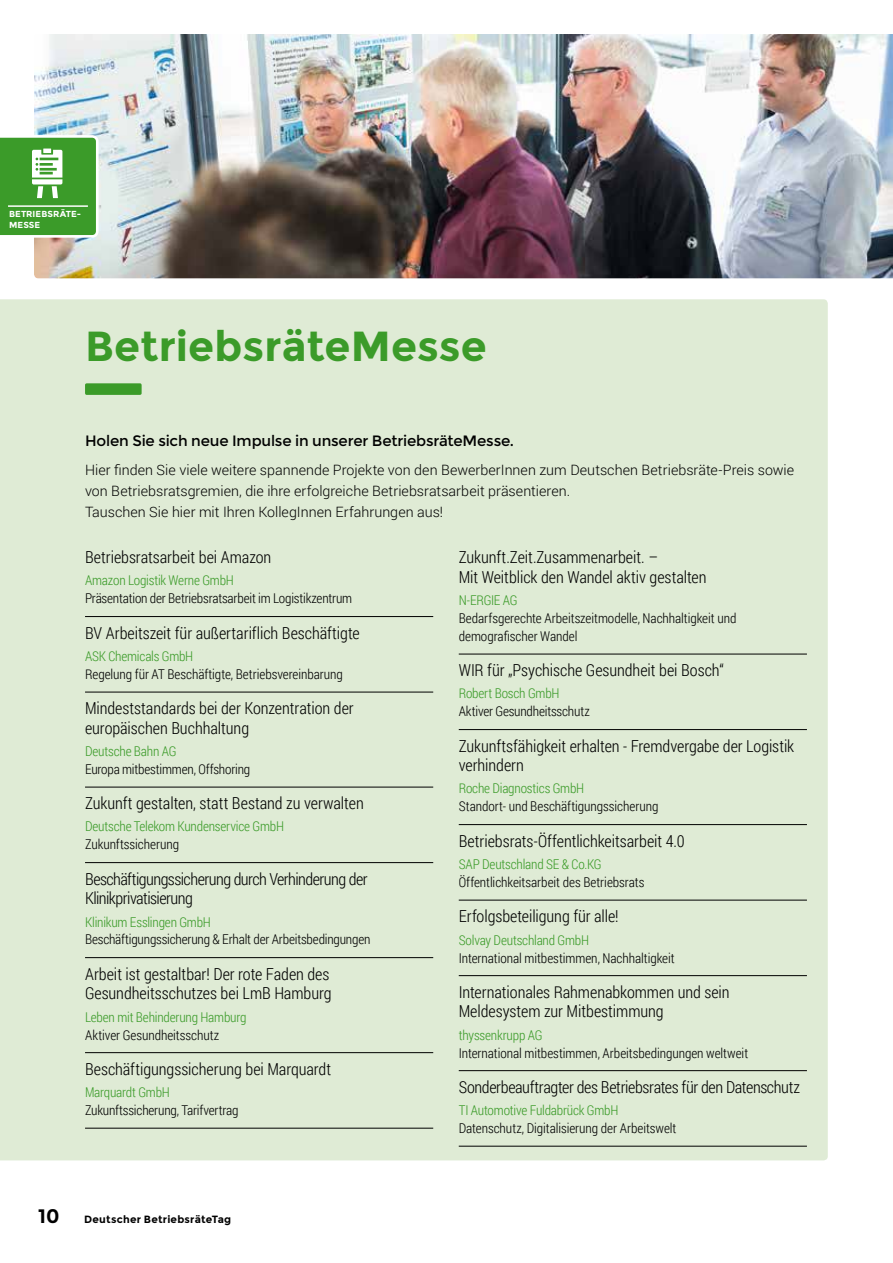
<style>
.page{position:relative;width:893px;height:1263px;background:#fff}
.page>*{position:absolute;margin:0;border:0;box-sizing:border-box;transform-origin:0 0}
.t1{font:700 42px "Montserrat";color:#3b9b29}
.t2{font:700 19.5px "Montserrat";color:#000}
.t3{font:300 16.5px/19.5px "Roboto Condensed";letter-spacing:-.005em;color:#000}
.t4{font:300 16.5px/19.5px "Roboto Condensed";letter-spacing:-.03em;color:#000}
.t5{font:15px "Montserrat";letter-spacing:-.015em;color:#000}
.t6{font:300 14.25px/21px "Roboto";letter-spacing:.005em;color:#000}
.t7{font:300 13.5px/18px "Roboto Condensed";letter-spacing:-.005em;color:#000}
.t8{font:300 13.5px "Roboto Condensed";letter-spacing:-.015em;color:#3b9b29}
.t9{font:700 10.5px "Montserrat";letter-spacing:.02em;color:#000}
.t10{font:700 8.7px/10.2px "Montserrat";letter-spacing:.005em;color:#fff}
</style>
<div class="page">
<img style="left:34px;top:34px;width:859px;height:244px">
<svg style="left:0;top:134px;width:100px;height:105px;background:#62ae54"></svg>
<div style="left:0;top:299px;width:828px;height:861px;background:#dfebd5"></div>
<div style="left:85px;top:383px;width:57px;height:12px;background:#3b9b29;border-radius:2px"></div>
<hr style="left:85px;top:616px;width:348px;height:1px;background:#000">
<hr style="left:85px;top:692px;width:348px;height:1px;background:#000">
<hr style="left:85px;top:787px;width:348px;height:1px;background:#000">
<hr style="left:85px;top:862px;width:348px;height:1px;background:#000">
<hr style="left:85px;top:957px;width:348px;height:1px;background:#000">
<hr style="left:85px;top:1052px;width:348px;height:1px;background:#000">
<hr style="left:85px;top:1128px;width:348px;height:1px;background:#000">
<hr style="left:459px;top:654px;width:348px;height:1px;background:#000">
<hr style="left:459px;top:729px;width:348px;height:1px;background:#000">
<hr style="left:459px;top:824px;width:348px;height:1px;background:#000">
<hr style="left:459px;top:900px;width:348px;height:1px;background:#000">
<hr style="left:459px;top:975px;width:348px;height:1px;background:#000">
<hr style="left:459px;top:1070px;width:348px;height:1px;background:#000">
<hr style="left:459px;top:1146px;width:348px;height:1px;background:#000">
<p class="t10" style="left:9px;top:209px;width:73px">Betriebsräte-<br>M esse</p>
<h1 class="t1" style="left:85px;top:321px;width:403px">BetriebsräteM esse</h1>
<p class="t5" style="left:85px;top:431px;width:431px">Holen Sie sich neue Impulse in unserer BetriebsräteMesse.</p>
<p class="t6" style="left:85px;top:459px;width:711px">Hier finden Sie viele weitere spannende Projekte von den BewerberInnen zum Deutschen Betriebsräte-Preis sowie von Betriebsratsgremien, die ihre erfolgreiche Betriebsratsarbeit präsentieren.<br>Tauschen Sie hier mit Ihren KollegInnen Erfahrungen aus!</p>
<p class="t3" style="left:85px;top:547px;width:188px">Betriebsratsarbeit bei Amazon</p>
<p class="t8" style="left:85px;top:571px;width:150px">Amazon Logistik Werne GmbH</p>
<p class="t7" style="left:85px;top:589px;width:269px">Präsentation der Betriebsratsarbeit im Logistikzentrum</p>
<p class="t3" style="left:85px;top:622px;width:276px">BV Arbeitszeit für außertariflich Beschäftigte</p>
<p class="t8" style="left:85px;top:647px;width:110px">ASK Chemicals GmbH</p>
<p class="t7" style="left:85px;top:665px;width:259px">Regelung für AT Beschäftigte, Betriebsvereinbarung</p>
<p class="t3" style="left:85px;top:698px;width:270px">Mindeststandards bei der Konzentration der europäischen Buchhaltung</p>
<p class="t8" style="left:85px;top:742px;width:93px">Deutsche Bahn AG</p>
<p class="t7" style="left:85px;top:760px;width:167px">Europa mitbestimmen, Offshoring</p>
<p class="t3" style="left:85px;top:793px;width:280px">Zukunft gestalten, statt Bestand zu verwalten</p>
<p class="t8" style="left:85px;top:817px;width:201px">Deutsche Telekom Kundenservice GmbH</p>
<p class="t7" style="left:85px;top:835px;width:96px">Zukunftssicherung</p>
<p class="t4" style="left:85px;top:868px;width:284px">Beschäftigungssicherung durch Verhinderung der<br>Klinikprivatisierung</p>
<p class="t8" style="left:85px;top:912px;width:127px">Klinikum Esslingen GmbH</p>
<p class="t7" style="left:85px;top:930px;width:287px">Beschäftigungssicherung &amp; Erhalt der Arbeitsbedingungen</p>
<p class="t3" style="left:85px;top:963px;width:248px">Arbeit ist gestaltbar! Der rote Faden des<br>Gesundheitsschutzes bei LmB Hamburg</p>
<p class="t8" style="left:85px;top:1007px;width:163px">Leben mit Behinderung Hamburg</p>
<p class="t7" style="left:85px;top:1025px;width:136px">Aktiver Gesundheitsschutz</p>
<p class="t3" style="left:85px;top:1058px;width:248px">Beschäftigungssicherung bei Marquardt</p>
<p class="t8" style="left:85px;top:1083px;width:86px">Marquardt GmbH</p>
<p class="t7" style="left:85px;top:1101px;width:155px">Zukunftssicherung, Tarifvertrag</p>
<p class="t3" style="left:459px;top:547px;width:249px">Zukunft.Zeit.Zusammenarbeit. –<br>Mit Weitblick den Wandel aktiv gestalten</p>
<p class="t8" style="left:459px;top:591px;width:60px">N-ERGIE AG</p>
<p class="t7" style="left:459px;top:609px;width:279px">Bedarfsgerechte Arbeitszeitmodelle, Nachhaltigkeit und demografischer Wandel</p>
<p class="t3" style="left:459px;top:660px;width:267px">WIR für „Psychische Gesundheit bei Bosch“</p>
<p class="t8" style="left:459px;top:684px;width:102px">Robert Bosch GmbH</p>
<p class="t7" style="left:459px;top:702px;width:133px">Aktiver Gesundheitsschutz</p>
<p class="t3" style="left:459px;top:735px;width:337px">Zukunftsfähigkeit erhalten - Fremdvergabe der Logistik verhindern</p>
<p class="t8" style="left:459px;top:779px;width:127px">Roche Diagnostics GmbH</p>
<p class="t7" style="left:459px;top:797px;width:201px">Standort- und Beschäftigungssicherung</p>
<p class="t3" style="left:459px;top:830px;width:227px">Betriebsrats-Öffentlichkeitsarbeit 4.0</p>
<p class="t8" style="left:459px;top:855px;width:144px">SAP Deutschland SE &amp; Co.KG</p>
<p class="t7" style="left:459px;top:873px;width:187px">Öffentlichkeitsarbeit des Betriebsrats</p>
<p class="t3" style="left:459px;top:906px;width:161px">Erfolgsbeteiligung für alle!</p>
<p class="t8" style="left:459px;top:930px;width:132px">Solvay Deutschland GmbH</p>
<p class="t7" style="left:459px;top:948px;width:217px">International mitbestimmen, Nachhaltigkeit</p>
<p class="t3" style="left:459px;top:981px;width:272px">Internationales Rahmenabkommen und sein<br>Meldesystem zur Mitbestimmung</p>
<p class="t8" style="left:459px;top:1025px;width:85px">thyssenkrupp AG</p>
<p class="t7" style="left:459px;top:1043px;width:291px">International mitbestimmen, Arbeitsbedingungen weltweit</p>
<p class="t3" style="left:459px;top:1076px;width:343px">Sonderbeauftragter des Betriebsrates für den Datenschutz</p>
<p class="t8" style="left:459px;top:1101px;width:161px">TI Automotive Fuldabrück GmbH</p>
<p class="t7" style="left:459px;top:1119px;width:219px">Datenschutz, Digitalisierung der Arbeitswelt</p>
<p class="t2" style="left:38px;top:1205px;width:23px">10</p>
<p class="t9" style="left:84px;top:1213px;width:148px">Deutscher BetriebsräteTag</p>
</div>
